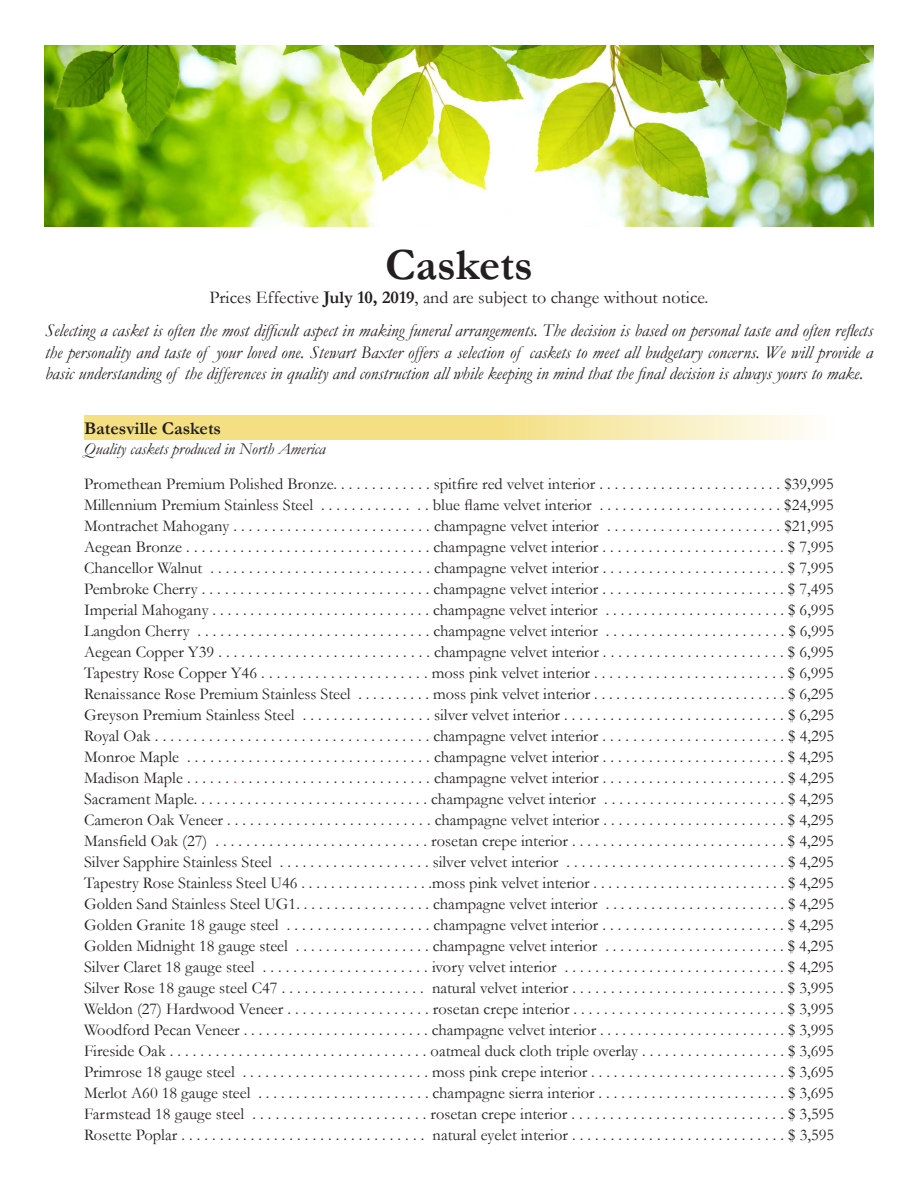
<style>
.page{position:relative;width:918px;height:1188px;background:#fff}
.page>*{position:absolute;margin:0;border:0;box-sizing:border-box;transform-origin:0 0}
.t1{font:700 45px "Garamond";color:#231f20}
.t2{font:italic 18px/21.6px "Garamond";color:#231f20;text-align:justify}
.t3{font:18px "Garamond";color:#231f20}
.t4{font:700 18px "Garamond";color:#231f20}
.t5{font:16.5px/21px "Garamond";color:#231f20}
.t6{font:italic 16.5px "Garamond";color:#231f20}
.s1{font-weight:700}
.s2{color:#c12025}
</style>
<div class="page">
<img style="left:45px;top:45px;width:828px;height:182px">
<svg style="left:84px;top:416px;width:724px;height:24px;background:#f5e59a"></svg>
<p class="t1" style="left:385px;top:234px;width:149px">Caskets</p>
<p class="t3" style="left:209px;top:285px;width:501px">Prices Effective <span class="s1">July 10, 2019</span>, and are subject to change without notice.</p>
<p class="t2" style="left:45px;top:319px;width:830px">Selecting a casket is often the most difficult aspect in making funeral arrangements. The decision is based on personal taste and often reflects the personality and taste of your loved one. Stewart Baxter offers a selection of caskets to meet all budgetary concerns. We will provide a basic understanding of the differences in quality and construction all while keeping in mind that the final decision is always yours to make.</p>
<p class="t4" style="left:84px;top:416px;width:139px">Batesville Caskets</p>
<p class="t6" style="left:84px;top:437px;width:243px">Quality caskets produced in North America</p>
<p class="t5" style="left:84px;top:473px;width:752px">Promethean Premium Polished Bronze. . . . . . . . . . . . . spitfire red velvet interior . . . . . . . . . . . . . . . . . . . . . . . . $39,995</p>
<p class="t5" style="left:84px;top:494px;width:752px">Millennium Premium Stainless Steel . . . . . . . . . . . . . . blue flame velvet interior . . . . . . . . . . . . . . . . . . . . . . . . $24,995</p>
<p class="t5" style="left:84px;top:515px;width:752px">Montrachet Mahogany . . . . . . . . . . . . . . . . . . . . . . . . . . champagne velvet interior . . . . . . . . . . . . . . . . . . . . . . . $21,995</p>
<p class="t5" style="left:84px;top:536px;width:752px">Aegean Bronze . . . . . . . . . . . . . . . . . . . . . . . . . . . . . . . . champagne velvet interior . . . . . . . . . . . . . . . . . . . . . . . . $ 7,995</p>
<p class="t5" style="left:84px;top:557px;width:752px">Chancellor Walnut . . . . . . . . . . . . . . . . . . . . . . . . . . . . . champagne velvet interior . . . . . . . . . . . . . . . . . . . . . . . . $ 7,995</p>
<p class="t5" style="left:84px;top:578px;width:752px">Pembroke Cherry . . . . . . . . . . . . . . . . . . . . . . . . . . . . . . champagne velvet interior . . . . . . . . . . . . . . . . . . . . . . . . $ 7,495</p>
<p class="t5" style="left:84px;top:599px;width:752px">Imperial Mahogany . . . . . . . . . . . . . . . . . . . . . . . . . . . . . champagne velvet interior . . . . . . . . . . . . . . . . . . . . . . . . $ 6,995</p>
<p class="t5" style="left:84px;top:620px;width:752px">Langdon Cherry . . . . . . . . . . . . . . . . . . . . . . . . . . . . . . . champagne velvet interior . . . . . . . . . . . . . . . . . . . . . . . . $ 6,995</p>
<p class="t5" style="left:84px;top:641px;width:751px">Aegean Copper Y39 . . . . . . . . . . . . . . . . . . . . . . . . . . . . champagne velvet interior . . . . . . . . . . . . . . . . . . . . . . . . $ 6,995</p>
<p class="t5" style="left:84px;top:662px;width:752px">Tapestry Rose Copper Y46 . . . . . . . . . . . . . . . . . . . . . . moss pink velvet interior . . . . . . . . . . . . . . . . . . . . . . . . . $ 6,995</p>
<p class="t5" style="left:84px;top:683px;width:752px">Renaissance Rose Premium Stainless Steel . . . . . . . . . . moss pink velvet interior . . . . . . . . . . . . . . . . . . . . . . . . . . $ 6,295</p>
<p class="t5" style="left:84px;top:704px;width:752px">Greyson Premium Stainless Steel . . . . . . . . . . . . . . . . . silver velvet interior . . . . . . . . . . . . . . . . . . . . . . . . . . . . . $ 6,295</p>
<p class="t5" style="left:84px;top:725px;width:752px">Royal Oak . . . . . . . . . . . . . . . . . . . . . . . . . . . . . . . . . . . . champagne velvet interior . . . . . . . . . . . . . . . . . . . . . . . . $ 4,295</p>
<p class="t5" style="left:84px;top:746px;width:752px">Monroe Maple . . . . . . . . . . . . . . . . . . . . . . . . . . . . . . . . champagne velvet interior . . . . . . . . . . . . . . . . . . . . . . . . $ 4,295</p>
<p class="t5" style="left:84px;top:767px;width:752px">Madison Maple . . . . . . <span class="s2">.</span> . . . . . . . . . . . . . . . . . . . . . . . . . champagne velvet interior . . . . . . . . . . . . . . . . . . . . . . . . $ 4,295</p>
<p class="t5" style="left:84px;top:788px;width:752px">Sacrament Maple. . . . . . . . . . . . . . . . . . . . . . . . . . . . . . . champagne velvet interior . . . . . . . . . . . . . . . . . . . . . . . . $ 4,295</p>
<p class="t5" style="left:84px;top:809px;width:752px">Cameron Oak Veneer . . . . . . . . . . . . . . . . . . . . . . . . . . . champagne velvet interior . . . . . . . . . . . . . . . . . . . . . . . . $ 4,295</p>
<p class="t5" style="left:84px;top:830px;width:752px">Mansfield Oak (27) . . . . . . . . . . . . . . . . . . . . . . . . . . . . rosetan crepe interior . . . . . . . . . . . . . . . . . . . . . . . . . . . . $ 4,295</p>
<p class="t5" style="left:84px;top:851px;width:752px">Silver Sapphire Stainless Steel . . . . . . . . . . . . . . . . . . . . silver velvet interior . . . . . . . . . . . . . . . . . . . . . . . . . . . . . $ 4,295</p>
<p class="t5" style="left:84px;top:872px;width:752px">Tapestry Rose Stainless Steel U46 . . . . . . . . . . . . . . . . . .moss pink velvet interior . . . . . . . . . . . . . . . . . . . . . . . . . . $ 4,295</p>
<p class="t5" style="left:84px;top:893px;width:752px">Golden Sand Stainless Steel UG1. . . . . . . . . . . . . . . . . . champagne velvet interior . . . . . . . . . . . . . . . . . . . . . . . . $ 4,295</p>
<p class="t5" style="left:84px;top:914px;width:752px">Golden Granite 18 gauge steel . . . . . . . . . . . . . . . . . . . champagne velvet interior . . . . . . . . . . . . . . . . . . . . . . . . $ 4,295</p>
<p class="t5" style="left:84px;top:935px;width:751px">Golden Midnight 18 gauge steel . . . . . . . . . . . . . . . . . . champagne velvet interior . . . . . . . . . . . . . . . . . . . . . . . . $ 4,295</p>
<p class="t5" style="left:84px;top:956px;width:752px">Silver Claret 18 gauge steel . . . . . . . . . . . . . . . . . . . . . . ivory velvet interior . . . . . . . . . . . . . . . . . . . . . . . . . . . . . $ 4,295</p>
<p class="t5" style="left:84px;top:977px;width:752px">Silver Rose 18 gauge steel C47 . . . . . . . . . . . . . . . . . . . natural velvet interior . . . . . . . . . . . . . . . . . . . . . . . . . . . . $ 3,995</p>
<p class="t5" style="left:84px;top:998px;width:751px">Weldon (27) Hardwood Veneer . . . . . . . . . . . . . . . . . . . rosetan crepe interior . . . . . . . . . . . . . . . . . . . . . . . . . . . . $ 3,995</p>
<p class="t5" style="left:84px;top:1019px;width:752px">Woodford Pecan Veneer . . . . . . . . . . . . . . . . . . . . . . . . . champagne velvet interior . . . . . . . . . . . . . . . . . . . . . . . . . $ 3,995</p>
<p class="t5" style="left:84px;top:1040px;width:752px">Fireside Oak . . . . . . . . . . . . . . . . . . . . . . . . . . . . . . . . . . oatmeal duck cloth triple overlay . . . . . . . . . . . . . . . . . . . $ 3,695</p>
<p class="t5" style="left:84px;top:1061px;width:752px">Primrose 18 gauge steel . . . . . . . . . . . . . . . . . . . . . . . . . moss pink crepe interior . . . . . . . . . . . . . . . . . . . . . . . . . . $ 3,695</p>
<p class="t5" style="left:84px;top:1082px;width:751px">Merlot A60 18 gauge steel . . . . . . . . . . . . . . . . . . . . . . . champagne sierra interior . . . . . . . . . . . . . . . . . . . . . . . . . $ 3,695</p>
<p class="t5" style="left:84px;top:1103px;width:752px">Farmstead 18 gauge steel . . . . . . . . . . . . . . . . . . . . . . . rosetan crepe interior . . . . . . . . . . . . . . . . . . . . . . . . . . . . $ 3,595<br>Rosette Poplar . . . . . . . . . . . . . . . . . . . . . . . . . . . . . . . . natural eyelet interior . . . . . . . . . . . . . . . . . . . . . . . . . . . . $ 3,595</p>
</div>
